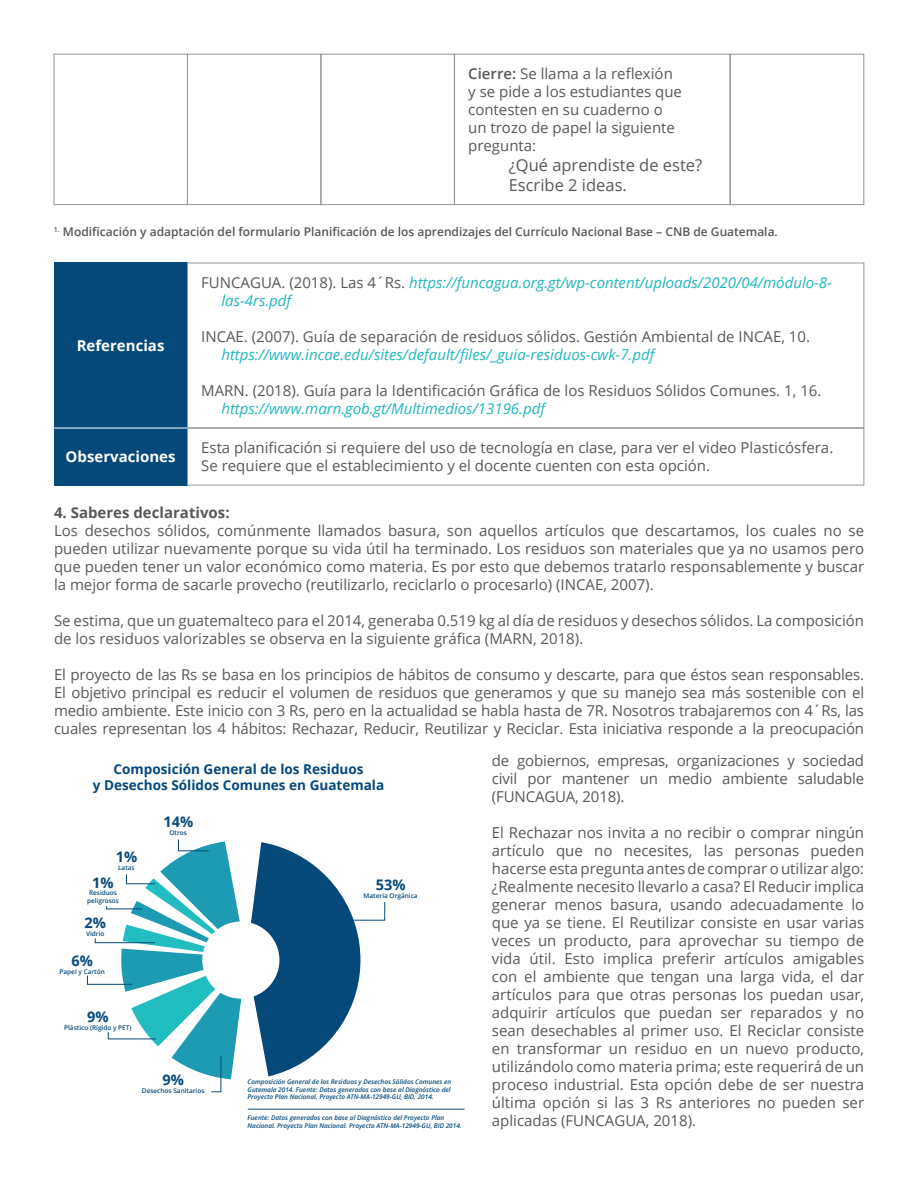
<style>
.page{position:relative;width:918px;height:1188px;background:#fff}
.page>*{position:absolute;margin:0;border:0;box-sizing:border-box;transform-origin:0 0}
.Tabulaciones{font:16.5px "Open Sans";color:#57585a}
.Texto_Normal{font:15px/18px "Open Sans";color:#57585a}
.Tabulaciones-2{font:15px/18px "Open Sans";color:#57585a}
.Texto_Normal-2{font:italic 15px/18px "Open Sans";color:#22b7bf}
.Subtítulo{font:700 15px "Open Sans";color:#fff}
.Subtítulo-2{font:700 15px "Open Sans";color:#57585a}
.t1{font:700 14.55px "Open Sans";color:#05497a}
.t2{font:700 13.5px/16.2px "Open Sans";color:#05497a;text-align:center}
.Texto_Normal-3{font:600 12px "Open Sans";color:#57585a}
.t3{font:italic 600 6.45px/7.8px "Open Sans";color:#05497a}
.t4{font:600 6.45px/7.8px "Open Sans";color:#05497a;text-align:center}
.s1{font-weight:600}
.s2{font-style:normal;color:#57585a}
.s3{font-style:italic;color:#22b7bf}
</style>
<div class="page">
<div style="left:54px;top:263px;width:133px;height:165px;background:#05497a"></div>
<div style="left:54px;top:428px;width:133px;height:57px;background:#05497a"></div>
<div style="left:54px;top:54px;width:134px;height:151px;border:1px solid #939598"></div>
<div style="left:187px;top:54px;width:134px;height:151px;border:1px solid #939598"></div>
<div style="left:321px;top:54px;width:134px;height:151px;border:1px solid #939598"></div>
<div style="left:730px;top:54px;width:134px;height:151px;border:1px solid #939598"></div>
<div style="left:454px;top:54px;width:276px;height:151px;border:1px solid #939598"></div>
<div style="left:187px;top:263px;width:677px;height:165px;border:1px solid #939598"></div>
<div style="left:187px;top:428px;width:677px;height:57px;border:1px solid #939598"></div>
<hr style="left:54px;top:428px;width:133px;height:1px;background:#fff">
<svg style="left:251px;top:842px;width:135px;height:234px"></svg>
<svg style="left:87px;top:839px;width:154px;height:254px"></svg>
<hr style="left:248px;top:1109px;width:216px;height:1px;background:#05497a">
<p class="Tabulaciones-2" style="left:468px;top:65px;width:215px"><span class="s1">Cierre:</span> Se llama a la reflexión y se pide a los estudiantes que contesten en su cuaderno o un trozo de papel la siguiente pregunta:</p>
<p class="Tabulaciones" style="left:509px;top:154px;width:195px">¿Qué aprendiste de este?</p>
<p class="Tabulaciones" style="left:509px;top:174px;width:120px">Escribe 2 ideas.</p>
<p class="Texto_Normal-3" style="left:54px;top:223px;width:725px"><sup>1.</sup> Modificación y adaptación del formulario Planificación de los aprendizajes del Currículo Nacional Base – CNB de Guatemala.</p>
<p class="Texto_Normal-2" style="left:221px;top:273px;width:612px;text-indent:-20px"><span class="s2">FUNCAGUA. (2018). Las 4´Rs.</span> https://funcagua.org.gt/wp-content/uploads/2020/04/módulo-8- las-4rs.pdf</p>
<p class="Texto_Normal" style="left:221px;top:327px;width:590px;text-indent:-20px">INCAE. (2007). Guía de separación de residuos sólidos. Gestión Ambiental de INCAE, 10. <span class="s3">https://www.incae.edu/sites/default/files/_guia-residuos-cwk-7.pdf</span></p>
<p class="Texto_Normal" style="left:221px;top:381px;width:602px;text-indent:-20px">MARN. (2018). Guía para la Identificación Gráfica de los Residuos Sólidos Comunes. 1, 16. <span class="s3">https://www.marn.gob.gt/Multimedios/13196.pdf</span></p>
<p class="Texto_Normal" style="left:201px;top:439px;width:634px">Esta planificación si requiere del uso de tecnología en clase, para ver el video Plasticósfera.<br>Se requiere que el establecimiento y el docente cuenten con esta opción.</p>
<p class="Subtítulo-2" style="left:54px;top:501px;width:177px">4. Saberes declarativos:</p>
<p class="Texto_Normal" style="left:54px;top:521px;width:812px;text-align:justify">Los desechos sólidos, comúnmente llamados basura, son aquellos artículos que descartamos, los cuales no se pueden utilizar nuevamente porque su vida útil ha terminado. Los residuos son materiales que ya no usamos pero que pueden tener un valor económico como materia. Es por esto que debemos tratarlo responsablemente y buscar la mejor forma de sacarle provecho (reutilizarlo, reciclarlo o procesarlo) (INCAE, 2007).</p>
<p class="Texto_Normal" style="left:54px;top:611px;width:812px">Se estima, que un guatemalteco para el 2014, generaba 0.519 kg al día de residuos y desechos sólidos. La composición de los residuos valorizables se observa en la siguiente gráfica (MARN, 2018).</p>
<p class="Texto_Normal" style="left:54px;top:665px;width:812px;text-align:justify">El proyecto de las Rs se basa en los principios de hábitos de consumo y descarte, para que éstos sean responsables.<br>El objetivo principal es reducir el volumen de residuos que generamos y que su manejo sea más sostenible con el medio ambiente. Este inicio con 3 Rs, pero en la actualidad se habla hasta de 7R. Nosotros trabajaremos con 4´Rs, las cuales representan los 4 hábitos: Rechazar, Reducir, Reutilizar y Reciclar. Esta iniciativa responde a la preocupación</p>
<p class="Texto_Normal" style="left:492px;top:751px;width:374px;text-align:justify">de gobiernos, empresas, organizaciones y sociedad civil por mantener un medio ambiente saludable (FUNCAGUA, 2018).</p>
<p class="Texto_Normal" style="left:492px;top:823px;width:374px;text-align:justify">El Rechazar nos invita a no recibir o comprar ningún artículo que no necesites, las personas pueden hacerse esta pregunta antes de comprar o utilizar algo: ¿Realmente necesito llevarlo a casa? El Reducir implica generar menos basura, usando adecuadamente lo que ya se tiene. El Reutilizar consiste en usar varias veces un producto, para aprovechar su tiempo de vida útil. Esto implica preferir artículos amigables con el ambiente que tengan una larga vida, el dar artículos para que otras personas los puedan usar, adquirir artículos que puedan ser reparados y no sean desechables al primer uso. El Reciclar consiste en transformar un residuo en un nuevo producto, utilizándolo como materia prima; este requerirá de un proceso industrial. Esta opción debe de ser nuestra última opción si las 3 Rs anteriores no pueden ser aplicadas (FUNCAGUA, 2018).</p>
<p class="Subtítulo" style="left:77px;top:335px;width:89px">Referencias</p>
<p class="Subtítulo" style="left:66px;top:446px;width:111px">Observaciones</p>
<p class="t2" style="left:93px;top:761px;width:293px">Composición General de los Residuos<br>y Desechos Sólidos Comunes en Guatemala</p>
<p class="t1" style="left:163px;top:811px;width:31px">14%</p>
<p class="t4" style="left:170px;top:828px;width:19px">Otros</p>
<p class="t1" style="left:116px;top:847px;width:23px">1%</p>
<p class="t4" style="left:118px;top:864px;width:18px">Latas</p>
<p class="t1" style="left:92px;top:872px;width:23px">1%</p>
<p class="t1" style="left:376px;top:875px;width:31px">53%</p>
<p class="t4" style="left:87px;top:889px;width:33px">Residuos peligrosos</p>
<p class="t4" style="left:364px;top:891px;width:56px">Materia Orgánica</p>
<p class="t1" style="left:84px;top:913px;width:23px">2%</p>
<p class="t4" style="left:86px;top:930px;width:20px">Vidrio</p>
<p class="t1" style="left:71px;top:951px;width:23px">6%</p>
<p class="t4" style="left:60px;top:968px;width:47px">Papel y Cartón</p>
<p class="t1" style="left:87px;top:1006px;width:23px">9%</p>
<p class="t4" style="left:64px;top:1023px;width:69px">Plástico (Rígido y PET)</p>
<p class="t1" style="left:162px;top:1070px;width:23px">9%</p>
<p class="t3" style="left:248px;top:1078px;width:205px">Composición General de los Residuos y Desechos Sólidos Comunes en<br>Gutemala 2014. Fuente: Datos generados con base al Diagnóstico del<br>Proyecto Plan Nacional. Proyecto ATN-MA-12949-GU, BID, 2014.</p>
<p class="t3" style="left:248px;top:1114px;width:216px">Fuente: Datos generados con base al Diagnóstico del Proyecto Plan<br>Nacional. Proyecto Plan Nacional. Proyecto ATN-MA-12949-GU, BID 2014.</p>
<p class="t4" style="left:142px;top:1086px;width:64px">Desechos Sanitarios</p>
</div>
